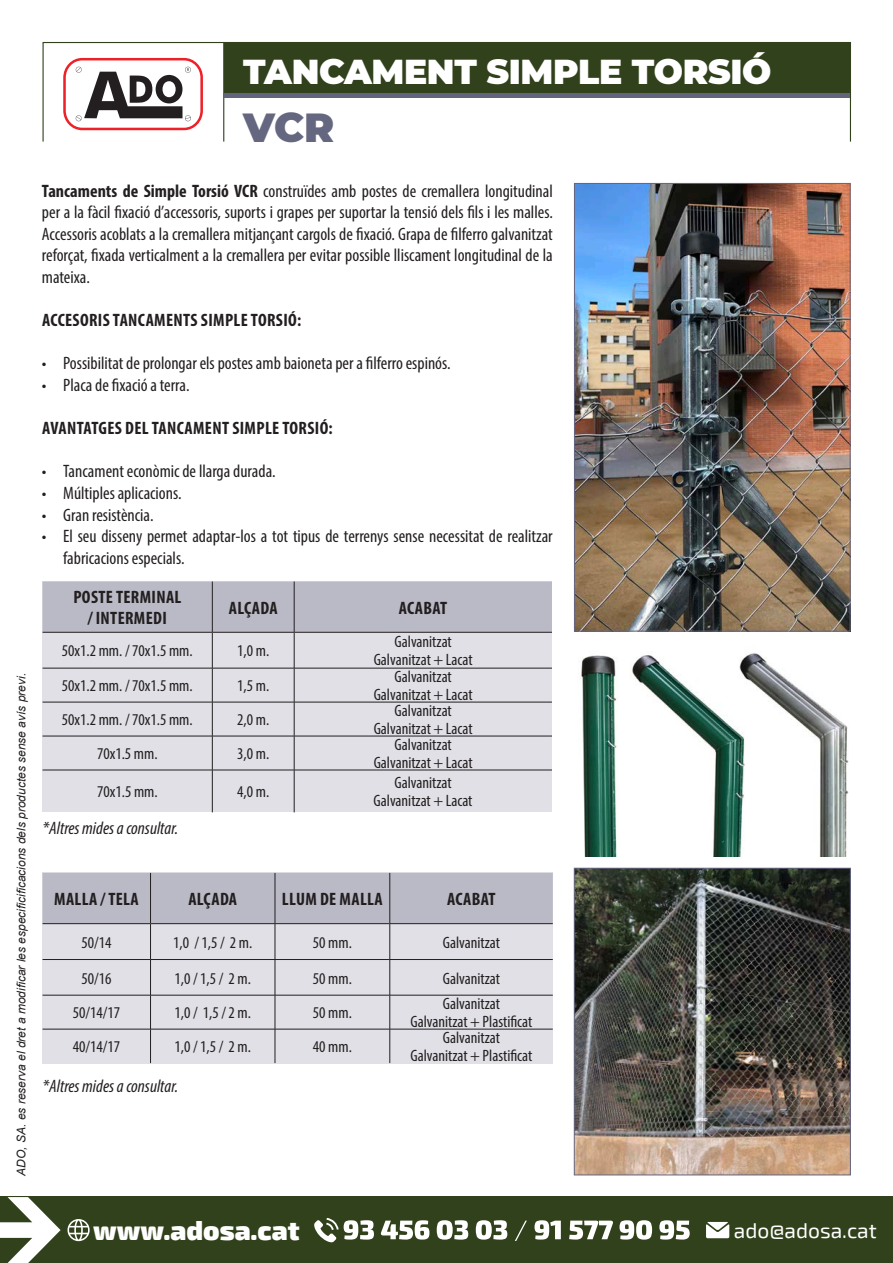
<style>
.page{position:relative;width:893px;height:1263px;background:#fff}
.page>*{position:absolute;margin:0;border:0;box-sizing:border-box;transform-origin:0 0}
.t1{font:900 40.5px "Montserrat";color:#64677f}
.t2{font:900 34.5px "Montserrat";letter-spacing:-.01em;color:#fff}
.t3{font:900 27px "Exo 2";color:#fff}
.t4{font:21px "Exo 2";color:#fff}
.t5{font:condensed 18px/21.6px "Myriad Pro";color:#231f20;text-align:justify}
.t6{font:700 condensed 18px "Myriad Pro";letter-spacing:.02em;color:#231f20}
.t7{font:italic condensed 18px "Myriad Pro";color:#231f20}
.t8{font:condensed 16.5px "Myriad Pro";color:#231f20}
.t9{font:italic 12px "Arial";color:#231f20}
.s1{font-weight:700}
</style>
<div class="page">
<div style="left:43px;top:42px;width:808px;height:100px;border:1px solid #31411b"></div>
<hr style="left:223px;top:43px;width:1px;height:99px;background:#31411b">
<div style="left:224px;top:43px;width:626px;height:53px;background:#31411b"></div>
<hr style="left:224px;top:93px;width:626px;height:4px;background:#61647c">
<svg style="left:63px;top:58px;width:140px;height:72px"></svg>
<div style="left:0;top:1196px;width:893px;height:67px;background:#31411b"></div>
<svg style="left:0;top:1197px;width:61px;height:66px"></svg>
<svg style="left:67px;top:1219px;width:23px;height:22px"></svg>
<svg style="left:314px;top:1218px;width:376px;height:24px"></svg>
<svg style="left:706px;top:1222px;width:23px;height:16px"></svg>
<img style="left:576px;top:185px;width:272px;height:444px">
<div style="left:574px;top:183px;width:276px;height:448px;border:1px solid #666680"></div>
<div style="left:43px;top:581px;width:509px;height:231px;background:#e0e0e6"></div>
<div style="left:43px;top:581px;width:509px;height:51px;background:#babac6"></div>
<hr style="left:212px;top:668px;width:1px;height:34px;background:#231f20">
<hr style="left:294px;top:668px;width:1px;height:34px;background:#231f20">
<hr style="left:212px;top:702px;width:1px;height:34px;background:#231f20">
<hr style="left:294px;top:702px;width:1px;height:34px;background:#231f20">
<hr style="left:212px;top:736px;width:1px;height:34px;background:#231f20">
<hr style="left:294px;top:736px;width:1px;height:34px;background:#231f20">
<hr style="left:212px;top:770px;width:1px;height:42px;background:#231f20">
<hr style="left:294px;top:770px;width:1px;height:42px;background:#231f20">
<hr style="left:43px;top:668px;width:169px;height:1px;background:#231f20">
<hr style="left:212px;top:668px;width:82px;height:1px;background:#231f20">
<hr style="left:294px;top:668px;width:258px;height:1px;background:#231f20">
<hr style="left:43px;top:702px;width:169px;height:1px;background:#231f20">
<hr style="left:212px;top:702px;width:82px;height:1px;background:#231f20">
<hr style="left:294px;top:702px;width:258px;height:1px;background:#231f20">
<hr style="left:43px;top:736px;width:169px;height:1px;background:#231f20">
<hr style="left:212px;top:736px;width:82px;height:1px;background:#231f20">
<hr style="left:294px;top:736px;width:258px;height:1px;background:#231f20">
<hr style="left:43px;top:770px;width:169px;height:1px;background:#231f20">
<hr style="left:212px;top:770px;width:82px;height:1px;background:#231f20">
<hr style="left:294px;top:770px;width:258px;height:1px;background:#231f20">
<hr style="left:212px;top:581px;width:1px;height:51px;background:#231f20">
<hr style="left:294px;top:581px;width:1px;height:51px;background:#231f20">
<hr style="left:212px;top:633px;width:1px;height:35px;background:#231f20">
<hr style="left:294px;top:633px;width:1px;height:35px;background:#231f20">
<hr style="left:43px;top:632px;width:169px;height:1px;background:#231f20">
<hr style="left:212px;top:632px;width:82px;height:1px;background:#231f20">
<hr style="left:294px;top:632px;width:258px;height:1px;background:#231f20">
<div style="left:43px;top:873px;width:510px;height:191px;background:#e0e0e6"></div>
<div style="left:43px;top:873px;width:510px;height:50px;background:#babac6"></div>
<hr style="left:150px;top:960px;width:1px;height:35px;background:#231f20">
<hr style="left:275px;top:960px;width:1px;height:35px;background:#231f20">
<hr style="left:390px;top:960px;width:1px;height:35px;background:#231f20">
<hr style="left:150px;top:995px;width:1px;height:34px;background:#231f20">
<hr style="left:275px;top:995px;width:1px;height:34px;background:#231f20">
<hr style="left:390px;top:995px;width:1px;height:34px;background:#231f20">
<hr style="left:150px;top:1029px;width:1px;height:34px;background:#231f20">
<hr style="left:275px;top:1029px;width:1px;height:34px;background:#231f20">
<hr style="left:390px;top:1029px;width:1px;height:34px;background:#231f20">
<hr style="left:43px;top:959px;width:108px;height:1px;background:#231f20">
<hr style="left:151px;top:959px;width:124px;height:1px;background:#231f20">
<hr style="left:275px;top:959px;width:115px;height:1px;background:#231f20">
<hr style="left:390px;top:959px;width:163px;height:1px;background:#231f20">
<hr style="left:43px;top:995px;width:108px;height:1px;background:#231f20">
<hr style="left:151px;top:995px;width:124px;height:1px;background:#231f20">
<hr style="left:275px;top:995px;width:115px;height:1px;background:#231f20">
<hr style="left:390px;top:995px;width:163px;height:1px;background:#231f20">
<hr style="left:43px;top:1029px;width:108px;height:1px;background:#231f20">
<hr style="left:151px;top:1029px;width:124px;height:1px;background:#231f20">
<hr style="left:275px;top:1029px;width:115px;height:1px;background:#231f20">
<hr style="left:390px;top:1029px;width:163px;height:1px;background:#231f20">
<hr style="left:150px;top:873px;width:1px;height:50px;background:#231f20">
<hr style="left:275px;top:873px;width:1px;height:50px;background:#231f20">
<hr style="left:390px;top:873px;width:1px;height:50px;background:#231f20">
<hr style="left:150px;top:924px;width:1px;height:35px;background:#231f20">
<hr style="left:275px;top:924px;width:1px;height:35px;background:#231f20">
<hr style="left:390px;top:924px;width:1px;height:35px;background:#231f20">
<hr style="left:43px;top:923px;width:108px;height:1px;background:#231f20">
<hr style="left:151px;top:923px;width:124px;height:1px;background:#231f20">
<hr style="left:275px;top:923px;width:115px;height:1px;background:#231f20">
<hr style="left:390px;top:923px;width:163px;height:1px;background:#231f20">
<img style="left:579px;top:653px;width:270px;height:204px">
<img style="left:576px;top:870px;width:273px;height:303px">
<div style="left:574px;top:868px;width:277px;height:307px;border:1px solid #666680"></div>
<p class="t2" style="left:243px;top:45px;width:530px">TANCAMENT SIMPLE TORSIÓ</p>
<p class="t1" style="left:243px;top:98px;width:93px">VCR</p>
<p class="t9" style="left:14px;top:1176px;width:504px;rotate:-90deg">ADO, SA. es reserva el dret a modificar les especificificacions dels productes sense avís previ.</p>
<p class="t5" style="left:42px;top:180px;width:512px"><span class="s1">Tancaments de Simple Torsió VCR</span> construïdes amb postes de cremallera longitudinal per a la fàcil fixació d’accessoris, suports i grapes per suportar la tensió dels fils i les malles.<br>Accessoris acoblats a la cremallera mitjançant cargols de fixació. Grapa de filferro galvanitzat reforçat, fixada verticalment a la cremallera per evitar possible lliscament longitudinal de la mateixa.</p>
<p class="t6" style="left:42px;top:309px;width:261px">ACCESORIS TANCAMENTS SIMPLE TORSIÓ:</p>
<p class="t5" style="left:42px;top:352px;width:410px">• Possibilitat de prolongar els postes amb baioneta per a filferro espinós.</p>
<p class="t5" style="left:42px;top:374px;width:149px">• Placa de fixació a terra.</p>
<p class="t6" style="left:42px;top:417px;width:292px">AVANTATGES DEL TANCAMENT SIMPLE TORSIÓ:</p>
<p class="t5" style="left:42px;top:460px;width:235px">• Tancament econòmic de llarga durada.</p>
<p class="t5" style="left:42px;top:482px;width:141px">• Múltiples aplicacions.</p>
<p class="t5" style="left:42px;top:504px;width:113px">• Gran resistència.</p>
<p class="t5" style="left:63px;top:525px;width:491px;text-indent:-21px">• El seu disseny permet adaptar-los a tot tipus de terrenys sense necessitat de realitzar fabricacions especials.</p>
<p class="t6" style="left:73px;top:586px;width:110px">POSTE TERMINAL</p>
<p class="t6" style="left:88px;top:607px;width:81px">/ INTERMEDI</p>
<p class="t6" style="left:229px;top:596px;width:50px">ALÇADA</p>
<p class="t6" style="left:399px;top:596px;width:50px">ACABAT</p>
<p class="t8" style="left:62px;top:641px;width:132px">50x1.2 mm. / 70x1.5 mm.</p>
<p class="t8" style="left:237px;top:641px;width:33px">1,0 m.</p>
<p class="t8" style="left:62px;top:676px;width:132px">50x1.2 mm. / 70x1.5 mm.</p>
<p class="t8" style="left:237px;top:676px;width:33px">1,5 m.</p>
<p class="t8" style="left:62px;top:710px;width:132px">50x1.2 mm. / 70x1.5 mm.</p>
<p class="t8" style="left:237px;top:710px;width:33px">2,0 m.</p>
<p class="t8" style="left:97px;top:744px;width:62px">70x1.5 mm.</p>
<p class="t8" style="left:237px;top:744px;width:33px">3,0 m.</p>
<p class="t8" style="left:97px;top:782px;width:62px">70x1.5 mm.</p>
<p class="t8" style="left:237px;top:782px;width:33px">4,0 m.</p>
<p class="t7" style="left:43px;top:817px;width:137px">*Altres mides a consultar.</p>
<p class="t8" style="left:395px;top:632px;width:59px">Galvanitzat</p>
<p class="t8" style="left:374px;top:650px;width:100px">Galvanitzat + Lacat</p>
<p class="t8" style="left:395px;top:667px;width:59px">Galvanitzat</p>
<p class="t8" style="left:374px;top:685px;width:100px">Galvanitzat + Lacat</p>
<p class="t8" style="left:395px;top:701px;width:59px">Galvanitzat</p>
<p class="t8" style="left:374px;top:719px;width:100px">Galvanitzat + Lacat</p>
<p class="t8" style="left:395px;top:735px;width:59px">Galvanitzat</p>
<p class="t8" style="left:374px;top:753px;width:100px">Galvanitzat + Lacat</p>
<p class="t8" style="left:394px;top:773px;width:59px">Galvanitzat</p>
<p class="t8" style="left:374px;top:791px;width:100px">Galvanitzat + Lacat</p>
<p class="t6" style="left:54px;top:888px;width:86px">MALLA / TELA</p>
<p class="t6" style="left:188px;top:888px;width:50px">ALÇADA</p>
<p class="t6" style="left:282px;top:888px;width:102px">LLUM DE MALLA</p>
<p class="t6" style="left:447px;top:888px;width:50px">ACABAT</p>
<p class="t8" style="left:81px;top:932px;width:32px">50/14</p>
<p class="t8" style="left:173px;top:932px;width:81px">1,0 / 1,5 / 2 m.</p>
<p class="t8" style="left:313px;top:932px;width:40px">50 mm.</p>
<p class="t8" style="left:443px;top:932px;width:59px">Galvanitzat</p>
<p class="t8" style="left:81px;top:968px;width:32px">50/16</p>
<p class="t8" style="left:175px;top:968px;width:78px">1,0 / 1,5 / 2 m.</p>
<p class="t8" style="left:313px;top:968px;width:40px">50 mm.</p>
<p class="t8" style="left:443px;top:968px;width:59px">Galvanitzat</p>
<p class="t8" style="left:73px;top:1003px;width:49px">50/14/17</p>
<p class="t8" style="left:175px;top:1003px;width:78px">1,0 / 1,5 / 2 m.</p>
<p class="t8" style="left:313px;top:1003px;width:40px">50 mm.</p>
<p class="t8" style="left:443px;top:994px;width:59px">Galvanitzat</p>
<p class="t8" style="left:410px;top:1012px;width:123px">Galvanitzat + Plastificat</p>
<p class="t8" style="left:73px;top:1037px;width:49px">40/14/17</p>
<p class="t8" style="left:175px;top:1037px;width:78px">1,0 / 1,5 / 2 m.</p>
<p class="t8" style="left:313px;top:1037px;width:40px">40 mm.</p>
<p class="t7" style="left:43px;top:1075px;width:137px">*Altres mides a consultar.</p>
<p class="t8" style="left:443px;top:1028px;width:59px">Galvanitzat</p>
<p class="t8" style="left:410px;top:1046px;width:123px">Galvanitzat + Plastificat</p>
<h3 class="t3" style="left:93px;top:1213px;width:208px">www.adosa.cat</h3>
<p class="t4" style="left:734px;top:1218px;width:144px">ado@adosa.cat</p>
</div>
